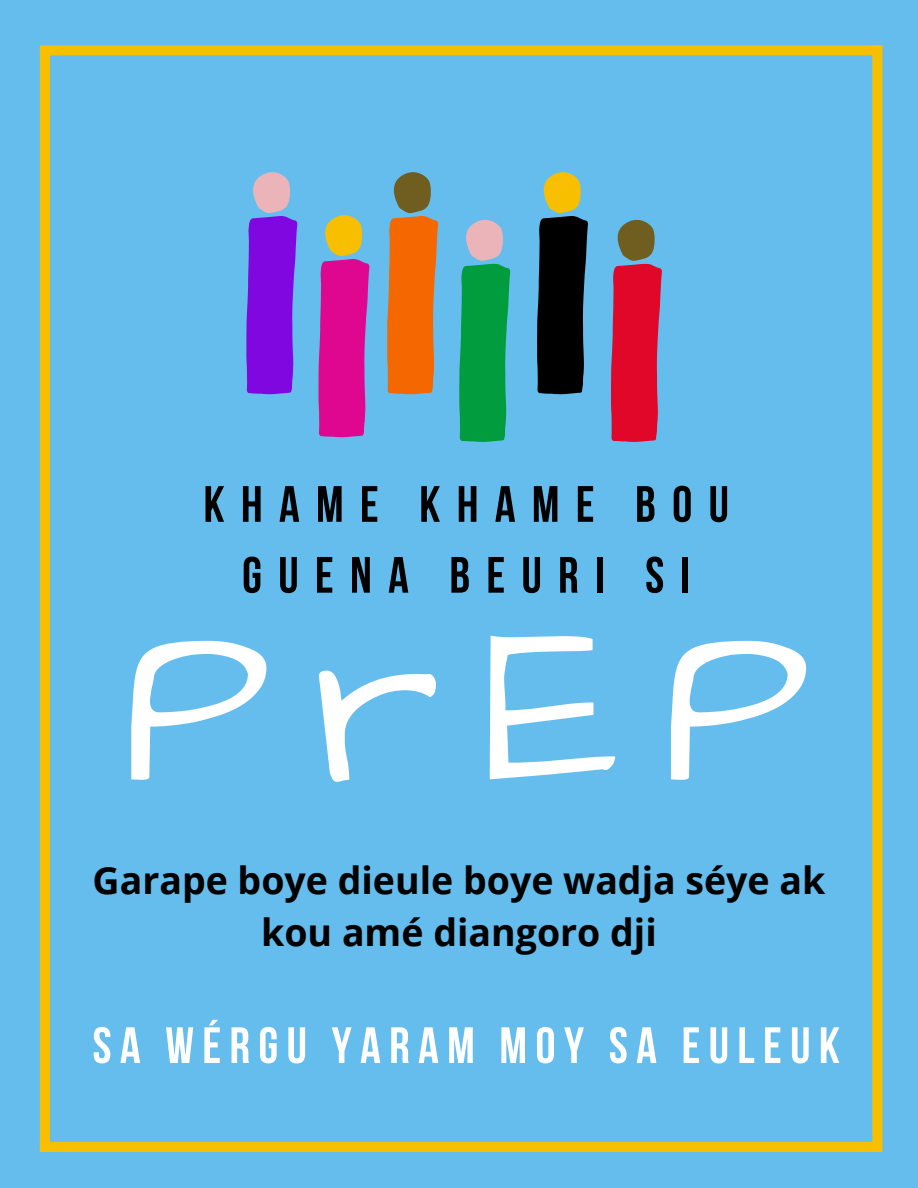
<style>
.page{position:relative;width:918px;height:1188px;background:#65bded}
.page>*{position:absolute;margin:0;border:0;box-sizing:border-box;transform-origin:0 0}
.t1{font:231px "Architects Daughter";color:#fff}
.t2{font:700 51px/70.8px "Bebas Neue";letter-spacing:.32em;color:#000;text-align:center}
.t3{font:700 51px "Bebas Neue";letter-spacing:.165em;color:#fff}
.t4{font:700 37.5px/51.8px "Open Sans";color:#000;text-align:center}
</style>
<div class="page">
<div style="left:40px;top:45px;width:839px;height:10px;background:#f8bf00"></div>
<div style="left:40px;top:1142px;width:839px;height:10px;background:#f8bf00"></div>
<div style="left:872px;top:45px;width:10px;height:1107px;background:#f8bf00"></div>
<div style="left:40px;top:50px;width:10px;height:1102px;background:#f8bf00"></div>
<svg style="left:246px;top:172px;width:265px;height:270px"></svg>
<svg style="left:537px;top:172px;width:125px;height:270px"></svg>
<p class="t2" style="left:203px;top:474px;width:527px">KHAME KHAME BOU<br>GUENA BEURI SI</p>
<p class="t1" style="left:123px;top:552px;width:688px">PrEP</p>
<p class="t4" style="left:93px;top:854px;width:734px">Garape boye dieule boye wadja séye ak kou amé diangoro dji</p>
<p class="t3" style="left:92px;top:1025px;width:749px">SA WÉRGU YARAM MOY SA EULEUK</p>
</div>
